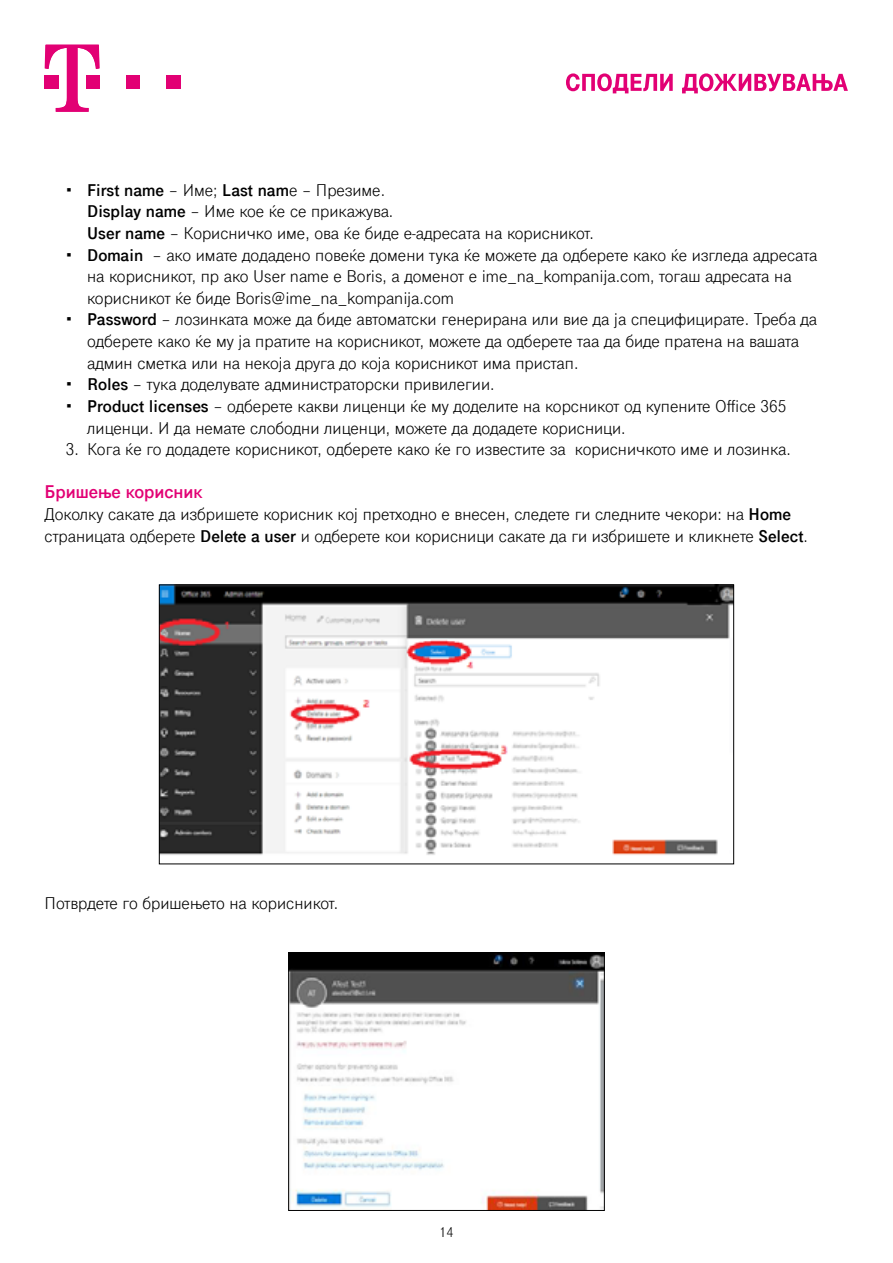
<style>
.page{position:relative;width:893px;height:1263px;background:#fff}
.page>*{position:absolute;margin:0;border:0;box-sizing:border-box;transform-origin:0 0}
.t1{font:700 19.5px "Tele Grotesk Next";color:#e20074}
.t2{font:18px/21.6px "Tele Grotesk Next";color:#000}
.t3{font:15px "Tele Grotesk Next";color:#000}
.s1{font-weight:700}
</style>
<div class="page">
<div style="left:126px;top:76px;width:13px;height:13px;background:#e20074"></div>
<div style="left:166px;top:76px;width:13px;height:13px;background:#e20074"></div>
<div style="left:127px;top:76px;width:13px;height:13px;background:#e20074"></div>
<div style="left:167px;top:76px;width:14px;height:13px;background:#e20074"></div>
<svg style="left:45px;top:45px;width:55px;height:67px"></svg>
<svg style="left:566px;top:73px;width:107px;height:20px"></svg>
<svg style="left:682px;top:73px;width:166px;height:20px"></svg>
<img style="left:161px;top:587px;width:571px;height:268px">
<div style="left:159px;top:585px;width:575px;height:279px;border:1px solid #000"></div>
<img style="left:290px;top:954px;width:312px;height:254px">
<div style="left:288px;top:952px;width:316px;height:258px;border:1px solid #000"></div>
<p class="t2" style="left:87px;top:179px;width:508px;text-indent:-21px">• <span class="s1">First name</span> – Име; <span class="s1">Last nam</span>e – Презиме.<br><span class="s1">Display name</span> – Име кое ќе се прикажува.<br><span class="s1">User name</span> – Корисничко име, ова ќе биде е-адресата на корисникот.</p>
<p class="t2" style="left:87px;top:244px;width:732px;text-indent:-21px">• <span class="s1">Domain</span> – ако имате додадено повеќе домени тука ќе можете да одберете како ќе изгледа адресата на корисникот, пр ако User name е Boris, а доменот е ime_na_kompanija.com, тогаш адресата на корисникот ќе биде Boris@ime_na_kompanija.com</p>
<p class="t2" style="left:87px;top:309px;width:732px;text-indent:-21px">• <span class="s1">Password</span> – лозинката може да биде автоматски генерирана или вие да ја специфицирате. Треба да одберете како ќе му ја пратите на корисникот, можете да одберете таа да биде пратена на вашата админ сметка или на некоја друга до која корисникот има пристап.</p>
<p class="t2" style="left:66px;top:374px;width:430px">• <span class="s1">Roles</span> – тука доделувате администраторски привилегии.</p>
<p class="t2" style="left:87px;top:395px;width:701px;text-indent:-21px">• <span class="s1">Product licenses</span> – одберете какви лиценци ќе му доделите на корсникот од купените Office 365 лиценци. И да немате слободни лиценци, можете да додадете корисници.</p>
<p class="t2" style="left:66px;top:439px;width:726px">3. Кога ќе го додадете корисникот, одберете како ќе го известите за корисничкото име и лозинка.</p>
<p class="t1" style="left:45px;top:481px;width:160px">Бришење корисник</p>
<p class="t2" style="left:45px;top:503px;width:765px">Доколку сакате да избришете корисник кој претходно е внесен, следете ги следните чекори: на <span class="s1">Home </span>страницата одберете <span class="s1">Delete a user</span> и одберете кои корисници сакате да ги избришете и кликнете <span class="s1">Select</span>.</p>
<p class="t2" style="left:45px;top:892px;width:295px">Потврдете го бришењето на корисникот.</p>
<p class="t3" style="left:439px;top:1224px;width:16px">14</p>
</div>
